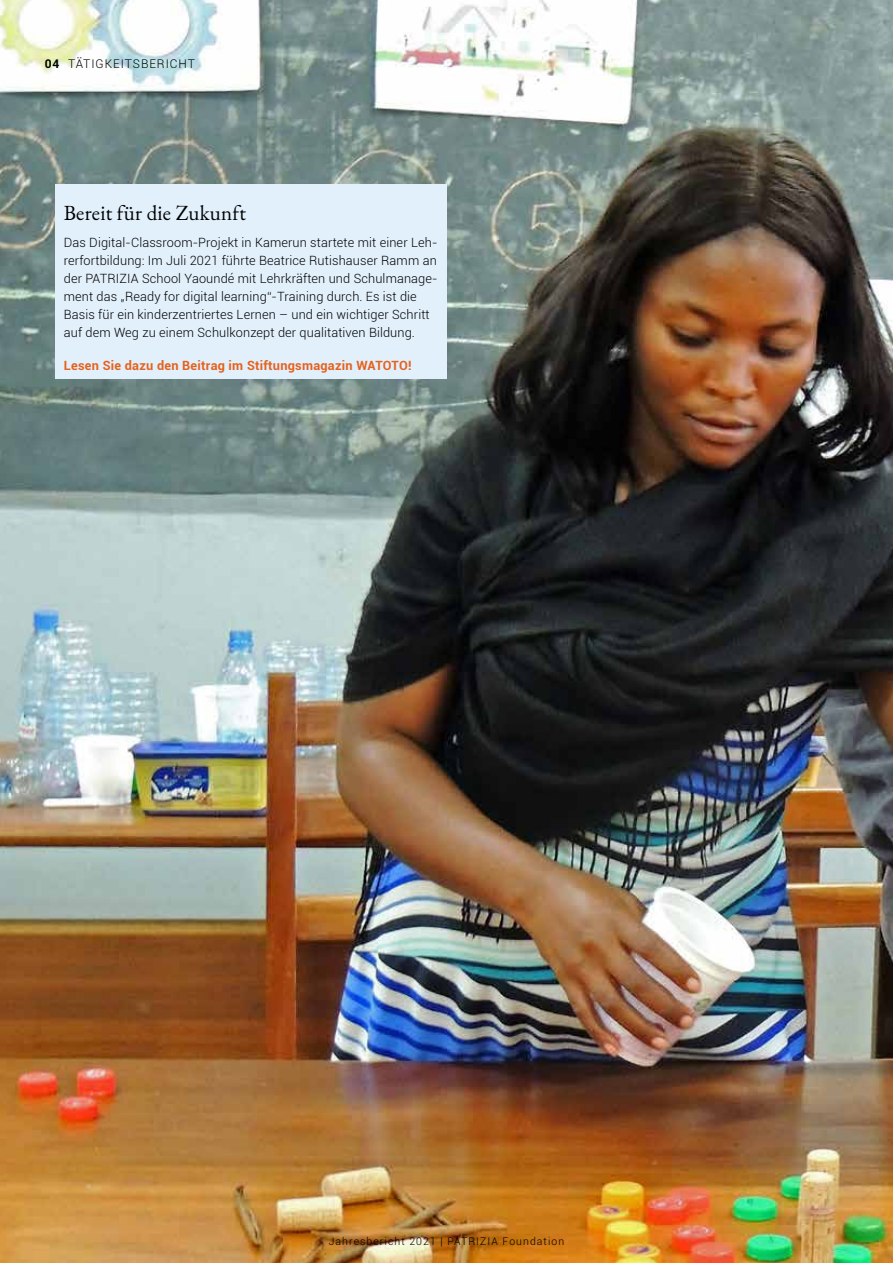
<style>
.page{position:relative;width:893px;height:1263px;background:#fff}
.page>*{position:absolute;margin:0;border:0;box-sizing:border-box;transform-origin:0 0}
.t1{font:21px "EB Garamond";letter-spacing:.01em;color:#000}
.t2{font:300 12.75px/18px "Roboto";letter-spacing:.01em;color:#000}
.t3{font:700 12.75px "Roboto";letter-spacing:.02em;color:#e5621f}
.t4{font:300 12px "Roboto";letter-spacing:.08em;color:#000}
.t5{font:300 10.5px "Roboto";letter-spacing:.1em;color:#000}
.s1{font-weight:700}
</style>
<div class="page">
<img style="left:0;top:0;width:893px;height:1263px">
<div style="left:55px;top:184px;width:391px;height:194px;background:#e2f0fb"></div>
<p class="t4" style="left:45px;top:55px;width:152px"><span class="s1">04</span> TÄTIGKEITSBERICHT</p>
<h1 class="t1" style="left:64px;top:199px;width:184px">Bereit für die Zukunft</h1>
<p class="t2" style="left:64px;top:233px;width:375px">Das Digital-Classroom-Projekt in Kamerun startete mit einer Leh&shy;rerfortbildung: Im Juli 2021 führte Beatrice Rutishauser Ramm an der PATRIZIA School Yaoundé mit Lehrkräften und Schulmanage&shy;ment das „Ready for digital learning“-Training durch. Es ist die Basis für ein kinderzentriertes Lernen – und ein wichtiger Schritt auf dem Weg zu einem Schulkonzept der qualitativen Bildung.</p>
<p class="t3" style="left:64px;top:356px;width:349px">Lesen Sie dazu den Beitrag im Stiftungsmagazin WATOTO!</p>
<p class="t5" style="left:329px;top:1233px;width:237px">Jahresbericht 2021 | PATRIZIA Foundation</p>
</div>
